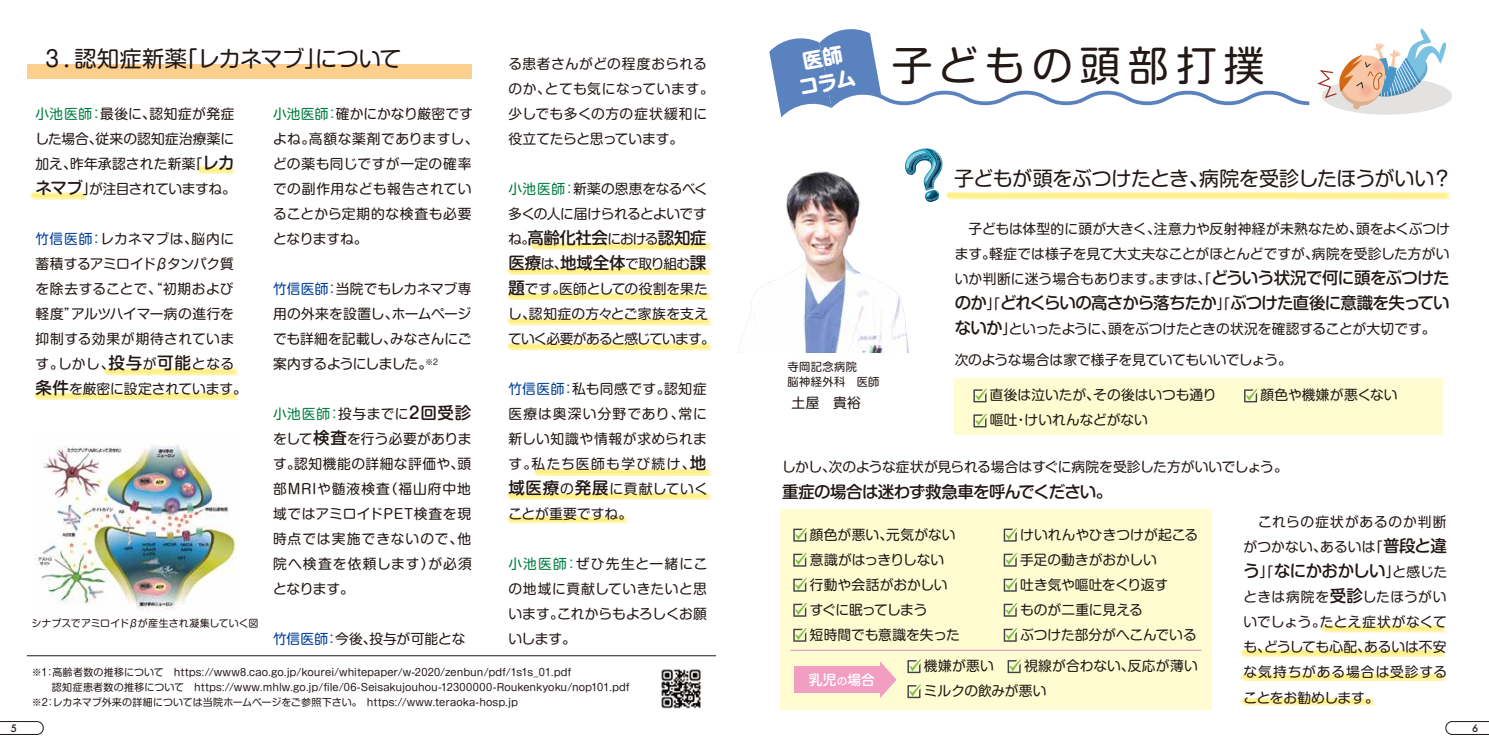
<style>
.page{position:relative;width:1489px;height:745px;background:#fff}
.page>*{position:absolute;margin:0;border:0;box-sizing:border-box;transform-origin:0 0}
.t1{font:40.62px "Shin M Go Pro";letter-spacing:.17em;color:#221815}
.t2{font:22.12px "Shin M Go Pro";letter-spacing:-.03em;color:#221815}
.t3{font:20px "Shin M Go Pro";letter-spacing:-.025em;color:#221815}
.t4{font:700 20px/25px "Shin M Go Pro";color:#fff;text-align:center}
.t5{font:500 16.5px "Shin M Go Pro";letter-spacing:-.045em;color:#221815}
.t6{font:500 16.5px/25px "Shin M Go Pro";letter-spacing:-.015em;color:#221815}
.t7{font:13.75px/25px "Shin M Go Pro";letter-spacing:.005em;color:#221815}
.t8{font:13.75px/25px "Shin M Go Pro";letter-spacing:.025em;color:#221815}
.t9{font:13.75px/25px "Shin M Go Pro";letter-spacing:.045em;color:#221815}
.t10{font:13.75px "Shin M Go Pro";letter-spacing:-.015em;color:#221815}
.t11{font:13.75px/25px "Shin M Go Pro";letter-spacing:-.03em;color:#221815}
.t12{font:13.75px/25px "Shin M Go Pro";letter-spacing:-.025em;color:#221815}
.t13{font:500 13.75px "Shin M Go Pro";color:#fff}
.t14{font:11.25px/15px "Shin M Go Pro";letter-spacing:.03em;color:#221815}
.t15{font:10px/14.8px "Shin M Go Pro";letter-spacing:.005em;color:#221815}
.t16{font:500 10px "Futura";color:#221815}
.s1{color:#007e41}
.s2{font-weight:500;font-size:16.5px}
.s3{color:#003f98}
.s4{font-weight:400;font-size:13.75px}
.s5{font-size:10px}
</style>
<div class="page">
<svg style="left:0;top:721px;width:44px;height:14px"></svg>
<svg style="left:1445px;top:721px;width:43px;height:14px"></svg>
<div style="left:28px;top:64px;width:444px;height:15px;background:#fbcf8e"></div>
<img style="left:37px;top:444px;width:199px;height:167px">
<img style="left:651px;top:171px;width:258px;height:181px">
<svg style="left:904px;top:148px;width:547px;height:54px"></svg>
<svg style="left:196px;top:166px;width:39px;height:7px"></svg>
<svg style="left:29px;top:192px;width:58px;height:7px"></svg>
<svg style="left:103px;top:367px;width:136px;height:8px"></svg>
<svg style="left:33px;top:392px;width:206px;height:7px"></svg>
<svg style="left:530px;top:242px;width:182px;height:8px"></svg>
<svg style="left:507px;top:267px;width:205px;height:8px"></svg>
<svg style="left:506px;top:292px;width:206px;height:8px"></svg>
<svg style="left:506px;top:317px;width:206px;height:8px"></svg>
<svg style="left:506px;top:342px;width:206px;height:8px"></svg>
<svg style="left:533px;top:468px;width:179px;height:7px"></svg>
<svg style="left:506px;top:492px;width:206px;height:7px"></svg>
<svg style="left:1320px;top:624px;width:126px;height:8px"></svg>
<svg style="left:1240px;top:649px;width:206px;height:7px"></svg>
<svg style="left:1240px;top:673px;width:206px;height:7px"></svg>
<svg style="left:1240px;top:697px;width:135px;height:8px"></svg>
<svg style="left:506px;top:515px;width:122px;height:8px"></svg>
<img style="left:661px;top:669px;width:40px;height:40px">
<hr style="left:27px;top:655px;width:689px;height:1px;background:#221815">
<div style="left:780px;top:509px;width:431px;height:200px;background:#fffcd1"></div>
<div style="left:794px;top:666px;width:89px;height:26px;background:#f19ec2"></div>
<svg style="left:880px;top:661px;width:16px;height:36px"></svg>
<div style="left:954px;top:378px;width:488px;height:56px;background:#fffcd1"></div>
<svg style="left:973px;top:388px;width:14px;height:14px"></svg>
<svg style="left:1244px;top:388px;width:13px;height:14px"></svg>
<svg style="left:973px;top:413px;width:14px;height:14px"></svg>
<svg style="left:793px;top:527px;width:14px;height:14px"></svg>
<svg style="left:793px;top:553px;width:14px;height:13px"></svg>
<svg style="left:793px;top:578px;width:14px;height:13px"></svg>
<svg style="left:793px;top:603px;width:14px;height:13px"></svg>
<svg style="left:793px;top:628px;width:14px;height:13px"></svg>
<svg style="left:907px;top:659px;width:14px;height:13px"></svg>
<svg style="left:1007px;top:659px;width:14px;height:13px"></svg>
<svg style="left:907px;top:684px;width:14px;height:13px"></svg>
<svg style="left:1003px;top:527px;width:14px;height:14px"></svg>
<svg style="left:1003px;top:553px;width:14px;height:13px"></svg>
<svg style="left:1003px;top:578px;width:14px;height:13px"></svg>
<svg style="left:1003px;top:603px;width:14px;height:13px"></svg>
<svg style="left:1003px;top:628px;width:14px;height:13px"></svg>
<hr style="left:790px;top:649px;width:411px;height:1px;background:#f19ec2">
<svg style="left:769px;top:28px;width:679px;height:89px"></svg>
<h2 class="t2" style="left:41px;top:41px;width:362px">３．認知症新薬「レカネマブ」について</h2>
<p class="t7" style="left:35px;top:99px;width:202px"><span class="s1">小池医師：</span>最後に、認知症が発症した場合、従来の認知症治療薬に加え、昨年承認された新薬「<span class="s2">レカネマブ</span>」が注目されていますね。</p>
<p class="t7" style="left:35px;top:224px;width:213px"><span class="s3">竹信医師：</span>レカネマブは、脳内に蓄積するアミロイドβタンパク質を除去することで、“初期および軽度”アルツハイマー病の進行を抑制する効果が期待されています。しかし、<span class="s2">投与</span>が<span class="s2">可能</span>となる<span class="s2">条件</span>を厳密に設定されています。</p>
<p class="t15" style="left:31px;top:614px;width:228px">シナプスでアミロイドβが産生され凝集していく図</p>
<p class="t8" style="left:273px;top:99px;width:207px"><span class="s1">小池医師：</span>確かにかなり厳密ですよね。高額な薬剤でありますし、どの薬も同じですが一定の確率での副作用なども報告されていることから定期的な検査も必要となりますね。</p>
<p class="t7" style="left:273px;top:274px;width:200px;text-align:justify"><span class="s3">竹信医師：</span>当院でもレカネマブ専用の外来を設置し、ホームページでも詳細を記載し、みなさんにご案内するようにしました。<sup>※2</sup></p>
<p class="t7" style="left:273px;top:399px;width:200px;text-align:justify"><span class="s1">小池医師：</span>投与までに<span class="s2">2回受診</span>をして<span class="s2">検査</span>を行う必要があります。認知機能の詳細な評価や、頭部MRIや髄液検査（福山府中地域ではアミロイドPET検査を現時点では実施できないので、他院へ検査を依頼します）が必須となります。</p>
<p class="t7" style="left:273px;top:624px;width:194px"><span class="s3">竹信医師：</span>今後、投与が可能とな</p>
<p class="t8" style="left:508px;top:49px;width:207px">る患者さんがどの程度おられるのか、とても気になっています。少しでも多くの方の症状緩和に役立てたらと思っています。</p>
<p class="t12" style="left:508px;top:174px;width:201px"><span class="s1">小池医師：</span>新薬の恩恵をなるべく多くの人に届けられるとよいです</p>
<p class="t6" style="left:508px;top:223px;width:200px"><span class="s4">ね。</span>高齢化社会<span class="s4">における</span>認知症医療<span class="s4">は、</span>地域全体<span class="s4">で取り組む</span>課</p>
<p class="t11" style="left:508px;top:274px;width:208px"><span class="s2">題</span>です。医師としての役割を果たし、認知症の方々とご家族を支えていく必要があると感じています。</p>
<p class="t9" style="left:508px;top:374px;width:201px"><span class="s3">竹信医師：</span>私も同感です。認知症医療は奥深い分野であり、常に新しい知識や情報が求められます。私たち医師も学び続け、<span class="s2">地域医療</span>の<span class="s2">発展</span>に貢献していくことが重要ですね。</p>
<p class="t7" style="left:508px;top:549px;width:200px;text-align:justify"><span class="s1">小池医師：</span>ぜひ先生と一緒にこの地域に貢献していきたいと思います。これからもよろしくお願いします。</p>
<p class="t15" style="left:32px;top:663px;width:599px">※1：高齢者数の推移について　https://www8.cao.go.jp/kourei/whitepaper/w-2020/zenbun/pdf/1s1s_01.pdf<br>　　認知症患者数の推移について　https://www.mhlw.go.jp/file/06-Seisakujouhou-12300000-Roukenkyoku/nop101.pdf ※2：レカネマブ外来の詳細については当院ホームぺージをご参照下さい。　https://www.teraoka-hosp.jp</p>
<h3 class="t4" style="left:792px;top:48px;width:59px;rotate:-10deg">医師コラム</h3>
<h1 class="t1" style="left:891px;top:33px;width:374px">子どもの頭部打撲</h1>
<h3 class="t3" style="left:954px;top:162px;width:499px">子どもが頭をぶつけたとき、病院を受診したほうがいい？</h3>
<p class="t7" style="left:954px;top:214px;width:496px;text-align:justify">　子どもは体型的に頭が大きく、注意力や反射神経が未熟なため、頭をよくぶつけます。軽症では様子を見て大丈夫なことがほとんどですが、病院を受診した方がいいか判断に迷う場合もあります。まずは、「<span class="s2">どういう状況で何に頭をぶつけた</span></p>
<p class="t5" style="left:954px;top:289px;width:496px">のか<span class="s4">」「</span>どれくらいの高さから落ちたか<span class="s4">」「</span>ぶつけた直後に意識を失ってい</p>
<p class="t7" style="left:954px;top:314px;width:482px"><span class="s2">ないか</span>」といったように、頭をぶつけたときの状況を確認することが大切です。</p>
<p class="t14" style="left:787px;top:358px;width:105px">寺岡記念病院<br>脳神経外科　医師　</p>
<p class="t7" style="left:791px;top:388px;width:71px">土屋　貴裕</p>
<p class="t10" style="left:954px;top:348px;width:339px">次のような場合は家で様子を見ていてもいいでしょう。</p>
<p class="t7" style="left:989px;top:381px;width:409px">直後は泣いたが、その後はいつも通り　　 顔色や機嫌が悪くない嘔吐・けいれんなどがない</p>
<p class="t10" style="left:782px;top:456px;width:507px">しかし、次のような症状が見られる場合はすぐに病院を受診した方がいいでしょう。</p>
<p class="t5" style="left:782px;top:477px;width:331px">重症の場合は迷わず救急車を呼んでください。</p>
<p class="t7" style="left:809px;top:520px;width:151px">顔色が悪い、元気がない意識がはっきりしない行動や会話がおかしいすぐに眠ってしまう<br>短時間でも意識を失った</p>
<p class="t7" style="left:923px;top:651px;width:275px">機嫌が悪い　 視線が合わない、反応が薄いミルクの飲みが悪い</p>
<p class="t9" style="left:1243px;top:507px;width:205px">　これらの症状があるのか判断がつかない、あるいは「<span class="s2">普段と違</span></p>
<p class="t5" style="left:1243px;top:557px;width:205px">う<span class="s4">」「</span>なにかおかしい<span class="s4">」と感じた</span></p>
<p class="t7" style="left:1243px;top:582px;width:205px;text-align:justify">ときは病院を<span class="s2">受診</span>したほうがいいでしょう。たとえ症状がなくても、どうしても心配、あるいは不安な気持ちがある場合は受診することをお勧めします。</p>
<p class="t7" style="left:1020px;top:520px;width:179px">けいれんやひきつけが起こる手足の動きがおかしい<br>吐き気や嘔吐をくり返す<br>ものが二重に見える<br>ぶつけた部分がへこんでいる</p>
<p class="t13" style="left:808px;top:667px;width:68px">乳児<span class="s5">の</span>場合</p>
<p class="t16" style="left:11px;top:721px;width:8px">5</p>
<p class="t16" style="left:1471px;top:721px;width:8px">6</p>
</div>
